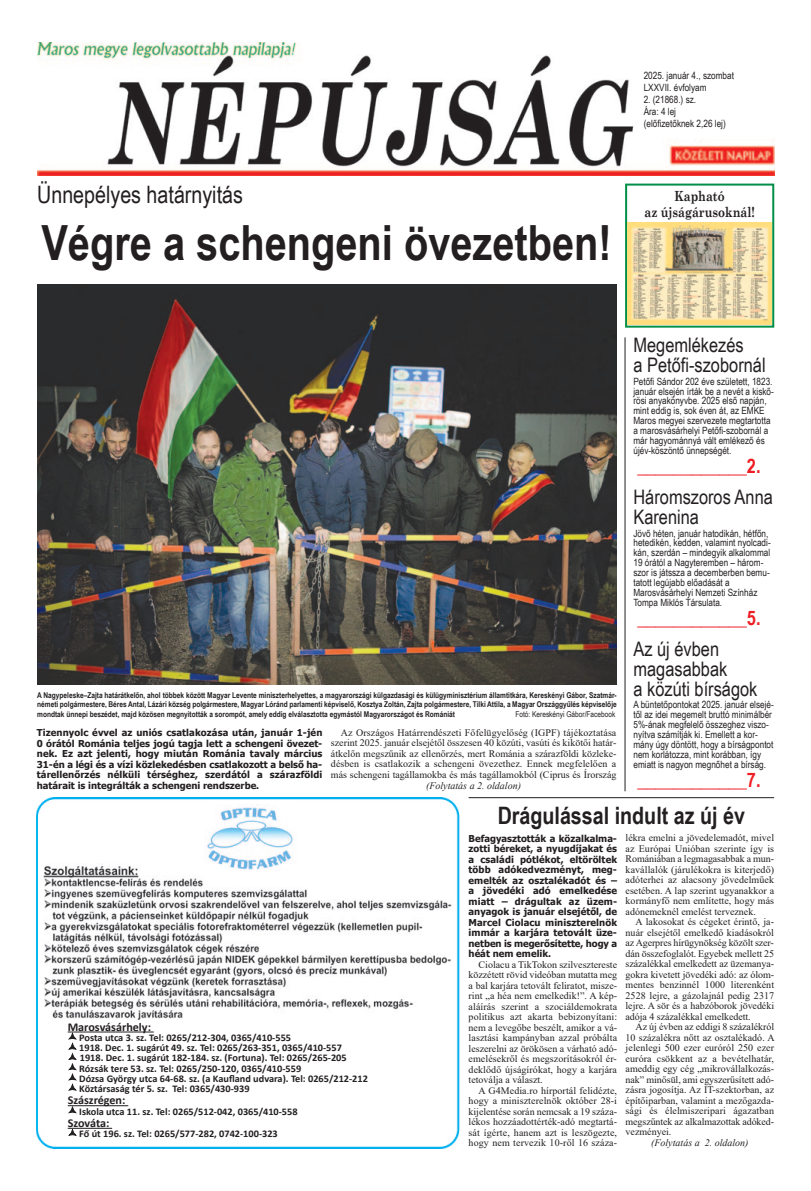
<style>
.page{position:relative;width:811px;height:1191px;background:#fff}
.page>*{position:absolute;margin:0;border:0;box-sizing:border-box;transform-origin:0 0}
.t1{font:700 48.5px "Arial Narrow";color:#231f20}
.t2{font:700 24px "Arial Narrow";color:#231f20}
.t3{font:24px "Arial Narrow";color:#231f20}
.t4{font:20px/19.9px "Arial Narrow";color:#231f20}
.t5{font:700 20px "Arial Narrow";color:#ee1d23}
.t6{font:700 14px/16px "Century Schoolbook";color:#231f20;text-align:center;scale:.81 1}
.t7{font:700 12px "Calibri";color:#231f20}
.t8{font:700 10.2px "Calibri";color:#231f20}
.t9{font:10px/10.5px "Times New Roman";color:#231f20;text-align:justify}
.t10{font:10px/9.9px "Arial Narrow";color:#231f20}
.t11{font:italic 10px "Times New Roman";color:#231f20}
.t12{font:700 9.5px/10.5px "Tahoma";color:#231f20;text-align:justify}
.t13{font:700 8px/9.6px "Arial Narrow";color:#231f20;text-align:justify}
.t14{font:8px "Arial Narrow";color:#231f20}
</style>
<div class="page">
<div style="left:37px;top:43px;width:737px;height:135px;background:linear-gradient(to right,#ee392c,#ee392c)"></div>
<img style="left:37px;top:43px;width:737px;height:132px">
<img style="left:37px;top:284px;width:579px;height:401px">
<hr style="left:625px;top:337px;width:1px;height:454px;background:#231f20">
<div style="left:625px;top:184px;width:149px;height:144px;border:2px solid #008f46"></div>
<img style="left:628px;top:222px;width:143px;height:102px">
<img style="left:37px;top:797px;width:423px;height:351px">
<div style="left:68px;top:1021px;width:363px;height:120px;background:#fff"></div>
<hr style="left:68px;top:1031px;width:86px;height:1px;background:#231f20">
<hr style="left:68px;top:1105px;width:60px;height:1px;background:#231f20">
<hr style="left:68px;top:1127px;width:44px;height:1px;background:#231f20">
<div style="left:205px;top:801px;width:93px;height:69px;background:#fff"></div>
<img style="left:207px;top:804px;width:86px;height:66px">
<hr style="left:468px;top:797px;width:306px;height:1px;background:#231f20">
<p class="t3" style="left:37px;top:181px;width:207px">Ünnepélyes határnyitás</p>
<p class="t1" style="left:41px;top:214px;width:572px">Végre a schengeni övezetben!</p>
<p class="t10" style="left:643px;top:70px;width:92px">2025. január 4., szombat</p>
<p class="t10" style="left:643px;top:82px;width:64px">LXXVII. évfolyam</p>
<p class="t10" style="left:643px;top:94px;width:54px">2. (21868.) sz.</p>
<p class="t10" style="left:643px;top:106px;width:34px">Ára: 4 lej</p>
<p class="t10" style="left:643px;top:118px;width:84px">(előfizetőknek 2,26 lej)</p>
<p class="t6" style="left:644px;top:187px;width:138px">Kapható<br>az újságárusoknál!</p>
<p class="t13" style="left:37px;top:690px;width:581px">A Nagypeleske–Zajta határátkelőn, ahol többek között Magyar Levente miniszterhelyettes, a magyarországi külgazdasági és külügyminisztérium államtitkára, Kereskényi Gábor, Szatmár&shy;németi polgármestere, Béres Antal, Lázári község polgármestere, Magyar Lóránd parlamenti képviselő, Kosztya Zoltán, Zajta polgármestere, Tilki Attila, a Magyar Országgyűlés képviselője mondtak ünnepi beszédet, majd közösen megnyitották a sorompót, amely eddig elválasztotta egymástól Magyarországot és Romániát</p>
<p class="t14" style="left:515px;top:709px;width:101px">Fotó: Kereskényi Gábor/Facebook</p>
<p class="t12" style="left:37px;top:727px;width:287px">Tizennyolc évvel az uniós csatlakozása után, január 1-jén 0 órától Románia teljes jogú tagja lett a schengeni övezet&shy;nek. Ez azt jelenti, hogy miután Románia tavaly március 31-én a légi és a vízi közlekedésben csatlakozott a belső ha&shy;tárellenőrzés nélküli térséghez, szerdától a szárazföldi határait is integrálták a schengeni rendszerbe.</p>
<p class="t9" style="left:331px;top:727px;width:287px;text-indent:10px">Az Országos Határrendészeti Főfelügyelőség (IGPF) tájékoztatása szerint 2025. január elsejétől összesen 40 közúti, vasúti és kikötői határ&shy;átkelőn megszűnik az ellenőrzés, mert Románia a szárazföldi közleke&shy;désben is csatlakozik a schengeni övezethez. Ennek megfelelően a más schengeni tagállamokba és más tagállamokból (Ciprus és Írország</p>
<p class="t11" style="left:426px;top:779px;width:97px">(Folytatás a 2. oldalon)</p>
<p class="t4" style="left:633px;top:335px;width:134px">Megemlékezés<br>a Petőfi-szobornál</p>
<p class="t10" style="left:633px;top:376px;width:142px">Petőfi Sándor 202 éve született, 1823. január elsején írták be a nevét a kiskő&shy;rösi anyakönyvbe. 2025 első napján, mint eddig is, sok éven át, az EMKE Maros megyei szervezete megtartotta a marosvásárhelyi Petőfi-szobornál a már hagyománnyá vált emlékező és újév-köszöntő ünnepségét.</p>
<p class="t5" style="left:637px;top:454px;width:125px">____________2.</p>
<p class="t4" style="left:633px;top:487px;width:141px">Háromszoros Anna<br>Karenina</p>
<p class="t10" style="left:633px;top:528px;width:139px">Jövő héten, január hatodikán, hétfőn, hetedikén, kedden, valamint nyolcadi&shy;kán, szerdán – mindegyik alkalommal 19 órától a Nagyteremben – három&shy;szor is játssza a decemberben bemu&shy;tatott legújabb előadását a Marosvásárhelyi Nemzeti Színház Tompa Miklós Társulata.</p>
<p class="t5" style="left:637px;top:606px;width:125px">____________5.</p>
<p class="t4" style="left:633px;top:638px;width:125px">Az új évben magasabbak<br>a közúti bírságok</p>
<p class="t10" style="left:633px;top:700px;width:142px">A büntetőpontokat 2025. január elsejé&shy;től az idei megemelt bruttó minimálbér 5%-ának megfelelő összeghez viszo&shy;nyítva számítják ki. Emellett a kor&shy;mány úgy döntött, hogy a bírságpontot nem korlátozza, mint korábban, így emiatt is nagyon megnőhet a bírság.</p>
<p class="t5" style="left:637px;top:768px;width:125px">____________7.</p>
<p class="t7" style="left:68px;top:1021px;width:85px">Marosvásárhely:</p>
<p class="t8" style="left:79px;top:1033px;width:213px">Posta utca 3. sz. Tel: 0265/212-304, 0365/410-555</p>
<p class="t8" style="left:79px;top:1043px;width:264px">1918. Dec. 1. sugárút 49. sz. Tel: 0265/263-351, 0365/410-557</p>
<p class="t8" style="left:80px;top:1053px;width:268px">1918. Dec. 1. sugárút 182-184. sz. (Fortuna). Tel: 0265/265-205</p>
<p class="t8" style="left:79px;top:1064px;width:223px">Rózsák tere 53. sz. Tel: 0265/250-120, 0365/410-559</p>
<p class="t8" style="left:79px;top:1074px;width:290px">Dózsa György utca 64-68. sz. (a Kaufland udvara). Tel: 0265/212-212</p>
<p class="t8" style="left:79px;top:1084px;width:172px">Köztársaság tér 5. sz. Tel: 0365/430-939</p>
<p class="t7" style="left:68px;top:1095px;width:59px">Szászrégen:</p>
<p class="t8" style="left:79px;top:1107px;width:220px">Iskola utca 11. sz. Tel: 0265/512-042, 0365/410-558</p>
<p class="t7" style="left:68px;top:1118px;width:43px">Szováta:</p>
<p class="t8" style="left:79px;top:1129px;width:200px">Fő út 196. sz. Tel: 0265/577-282, 0742-100-323</p>
<p class="t2" style="left:498px;top:801px;width:249px">Drágulással indult az új év</p>
<p class="t12" style="left:468px;top:832px;width:150px">Befagyasztották a közalkalma&shy;zotti béreket, a nyugdíjakat és a családi pótlékot, eltöröltek több adókedvezményt, meg&shy;emelték az osztalékadót és – a jövedéki adó emelkedése miatt – drágultak az üzem&shy;anyagok is január elsejétől, de Marcel Ciolacu miniszterelnök immár a karjára tetovált üze&shy;netben is megerősítette, hogy a héát nem emelik.</p>
<p class="t9" style="left:468px;top:959px;width:150px;text-indent:10px">Ciolacu a TikTokon szilvesztereste közzétett rövid videóban mutatta meg a bal karjára tetovált feliratot, misze&shy;rint „a héa nem emelkedik!”. A kép&shy;aláírás szerint a szociáldemokrata politikus azt akarta bebizonyítani: nem a levegőbe beszélt, amikor a vá&shy;lasztási kampányban azzal próbálta leszerelni az örökösen a várható adó&shy;emelésekről és megszorításokról ér&shy;deklődő újságírókat, hogy a karjára tetoválja a választ.</p>
<p class="t9" style="left:468px;top:1085px;width:150px;text-indent:10px">A G4Media.ro hírportál felidézte, hogy a miniszterelnök október 28-i kijelentése során nemcsak a 19 száza&shy;lékos hozzáadottérték-adó megtartá&shy;sát ígérte, hanem azt is leszögezte, hogy nem tervezik 10-ről 16 száza-</p>
<p class="t9" style="left:625px;top:832px;width:150px">lékra emelni a jövedelemadót, mivel az Európai Unióban szerinte így is Romániában a legmagasabbak a mun&shy;kavállalók (járulékokra is kiterjedő) adóterhei az alacsony jövedelműek esetében. A lap szerint ugyanakkor a kormányfő nem említette, hogy más adónemeknél emelést terveznek.</p>
<p class="t9" style="left:625px;top:916px;width:150px;text-indent:10px">A lakosokat és cégeket érintő, ja&shy;nuár elsejétől emelkedő kiadásokról az Agerpres hírügynökség közölt szer&shy;dán összefoglalót. Egyebek mellett 25 százalékkal emelkedett az üzemanya&shy;gokra kivetett jövedéki adó: az ólom&shy;mentes benzinnél 1000 literenként 2528 lejre, a gázolajnál pedig 2317 lejre. A sör és a habzóborok jövedéki adója 4 százalékkal emelkedett.</p>
<p class="t9" style="left:625px;top:1021px;width:151px;text-indent:10px">Az új évben az eddigi 8 százalékról 10 százalékra nőtt az osztalékadó. A jelenlegi 500 ezer euróról 250 ezer euróra csökkent az a bevételhatár, ameddig egy cég „mikrovállalkozás&shy;nak” minősül, ami egyszerűsített adó&shy;zásra jogosítja. Az IT-szektorban, az építőiparban, valamint a mezőgazda&shy;sági és élelmiszeripari ágazatban megszűntek az alkalmazottak adóked&shy;vezményei.</p>
<p class="t11" style="left:651px;top:1137px;width:99px">(Folytatás a 2. oldalon)</p>
</div>
